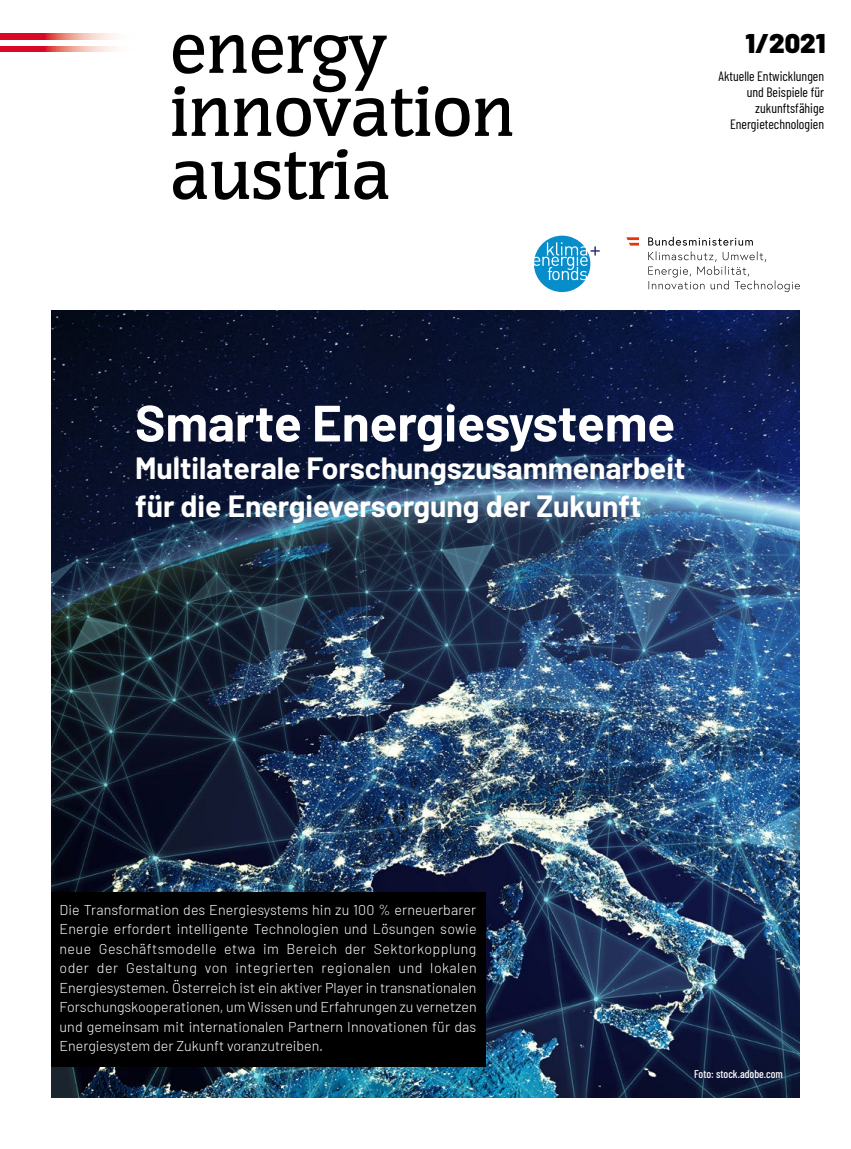
<style>
.page{position:relative;width:851px;height:1149px;background:#fff}
.page>*{position:absolute;margin:0;border:0;box-sizing:border-box;transform-origin:0 0}
.t1{font:500 67.5px/63px "Congress";color:#000}
.Cover_Head_1{font:700 51px "Barlow";color:#fff}
.Cover_Head_1-2{font:700 30px/37.5px "Barlow";color:#fff}
.t2{font:900 27px "Barlow";color:#000}
.Fliesstext_weiss{font:300 14.25px/19.5px "Barlow";color:#fff;text-align:justify}
.Condensed_Light{font:13.5px/16.2px "Barlow Condensed";color:#000;text-align:right}
.t3{font:500 11.25px "Barlow Condensed";color:#fff}
</style>
<div class="page">
<img style="left:51px;top:310px;width:748px;height:787px">
<svg style="left:534px;top:235px;width:65px;height:57px"></svg>
<svg style="left:648px;top:251px;width:151px;height:41px"></svg>
<svg style="left:648px;top:237px;width:104px;height:8px"></svg>
<svg style="left:626px;top:237px;width:13px;height:8px"></svg>
<svg style="left:0;top:34px;width:116px;height:6px"></svg>
<svg style="left:0;top:46px;width:116px;height:5px"></svg>
<div style="left:51px;top:891px;width:434px;height:175px;background:#000"></div>
<p class="t1" style="left:170px;top:18px;width:346px">energy innovation austria</p>
<p class="t2" style="left:745px;top:22px;width:81px">1/2021</p>
<p class="Condensed_Light" style="left:718px;top:67px;width:107px">Aktuelle Entwicklungen und Beispiele für</p>
<p class="Condensed_Light" style="left:755px;top:99px;width:70px">zukunftsfähige</p>
<p class="Condensed_Light" style="left:729px;top:115px;width:96px">Energietechnologien</p>
<p class="Cover_Head_1" style="left:135px;top:385px;width:541px">Smarte Energiesysteme</p>
<p class="Cover_Head_1-2" style="left:135px;top:447px;width:551px">Multilaterale Forschungszusammenarbeit für die Energieversorgung der Zukunft</p>
<p class="Fliesstext_weiss" style="left:60px;top:898px;width:418px">Die Transformation des Energiesystems hin zu 100 % erneuerbarer Energie erfordert intelligente Technologien und Lösungen sowie neue Geschäftsmodelle etwa im Bereich der Sektorkopplung oder der Gestaltung von integrierten regionalen und lokalen Energiesystemen. Österreich ist ein aktiver Player in transnationalen Forschungskooperationen, um Wissen und Erfahrungen zu vernetzen und gemeinsam mit internationalen Partnern Innovationen für das Energiesystem der Zukunft voranzutreiben.</p>
<p class="t3" style="left:694px;top:1065px;width:90px">Foto: stock.adobe.com</p>
</div>
